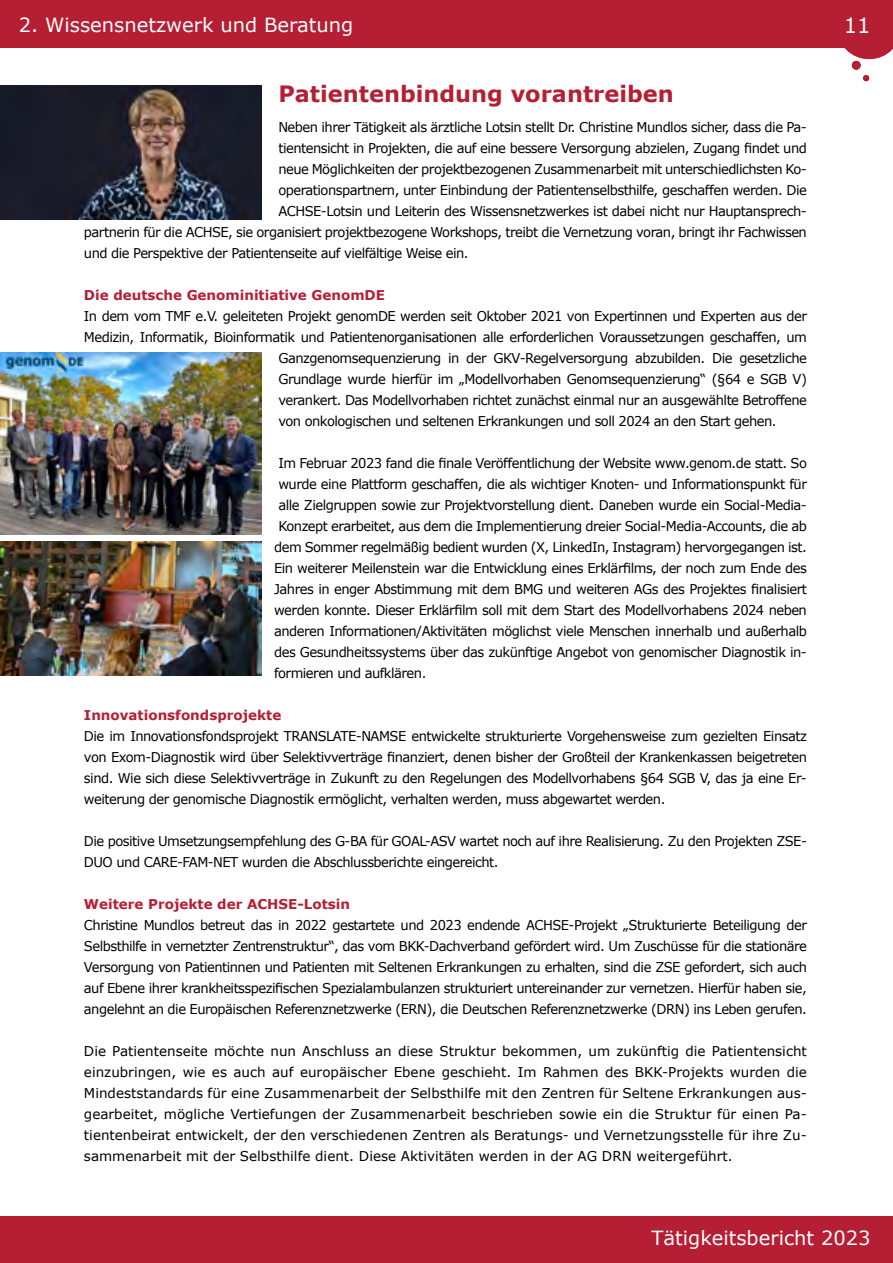
<style>
.page{position:relative;width:893px;height:1263px;background:#fff}
.page>*{position:absolute;margin:0;border:0;box-sizing:border-box;transform-origin:0 0}
.t1{font:700 22.5px "Verdana";color:#b61f33}
.t2{font:21px "Verdana";color:#fff}
.t3{font:19.5px "Verdana";color:#fff}
.t4{font:13.5px/21px "Verdana";letter-spacing:-.04em;color:#000;text-align:justify}
.t5{font:700 13.5px "Verdana";color:#b61f33}
</style>
<div class="page">
<div style="left:0;top:0;width:893px;height:47px;background:#b61f33"></div>
<div style="left:0;top:1217px;width:893px;height:46px;background:#b61f33"></div>
<img style="left:0;top:85px;width:261px;height:134px">
<img style="left:0;top:353px;width:261px;height:182px">
<img style="left:0;top:541px;width:261px;height:134px">
<svg style="left:863px;top:75px;width:6px;height:6px"></svg>
<div style="left:852px;top:61px;width:9px;height:9px;background:#b61f33;border-radius:50%"></div>
<svg style="left:837px;top:47px;width:56px;height:12px"></svg>
<h3 class="t3" style="left:19px;top:12px;width:336px">2. Wissensnetzwerk und Beratung</h3>
<h1 class="t1" style="left:278px;top:78px;width:397px">Patientenbindung vorantreiben</h1>
<p class="t4" style="left:278px;top:116px;width:530px">Neben ihrer Tätigkeit als ärztliche Lotsin stellt Dr. Christine Mundlos sicher, dass die Pa-</p>
<p class="t4" style="left:278px;top:137px;width:530px">tientensicht in Projekten, die auf eine bessere Versorgung abzielen, Zugang findet und</p>
<p class="t4" style="left:278px;top:158px;width:530px">neue Möglichkeiten der projektbezogenen Zusammenarbeit mit unterschiedlichsten Ko-</p>
<p class="t4" style="left:278px;top:179px;width:530px">operationspartnern, unter Einbindung der Patientenselbsthilfe, geschaffen werden. Die</p>
<p class="t4" style="left:278px;top:200px;width:530px">ACHSE-Lotsin und Leiterin des Wissensnetzwerkes ist dabei nicht nur Hauptansprech-</p>
<p class="t4" style="left:84px;top:221px;width:724px">partnerin für die ACHSE, sie organisiert projektbezogene Workshops, treibt die Vernetzung voran, bringt ihr Fachwissen</p>
<p class="t4" style="left:84px;top:242px;width:386px">und die Perspektive der Patientenseite auf vielfältige Weise ein.</p>
<p class="t5" style="left:84px;top:285px;width:303px">Die deutsche Genominitiative GenomDE</p>
<p class="t4" style="left:84px;top:305px;width:724px">In dem vom TMF e.V. geleiteten Projekt genomDE werden seit Oktober 2021 von Expertinnen und Experten aus der</p>
<p class="t4" style="left:84px;top:326px;width:724px">Medizin, Informatik, Bioinformatik und Patientenorganisationen alle erforderlichen Voraussetzungen geschaffen, um</p>
<p class="t4" style="left:278px;top:347px;width:530px">Ganzgenomsequenzierung in der GKV-Regelversorgung abzubilden. Die gesetzliche</p>
<p class="t4" style="left:278px;top:368px;width:530px">Grundlage wurde hierfür im „Modellvorhaben Genomsequenzierung“ (§64 e SGB V)</p>
<p class="t4" style="left:278px;top:389px;width:530px">verankert. Das Modellvorhaben richtet zunächst einmal nur an ausgewählte Betroffene</p>
<p class="t4" style="left:278px;top:410px;width:500px">von onkologischen und seltenen Erkrankungen und soll 2024 an den Start gehen.</p>
<p class="t4" style="left:278px;top:452px;width:530px">Im Februar 2023 fand die finale Veröffentlichung der Website www.genom.de statt. So</p>
<p class="t4" style="left:278px;top:473px;width:530px">wurde eine Plattform geschaffen, die als wichtiger Knoten- und Informationspunkt für</p>
<p class="t4" style="left:278px;top:494px;width:530px">alle Zielgruppen sowie zur Projektvorstellung dient. Daneben wurde ein Social-Media-</p>
<p class="t4" style="left:278px;top:515px;width:530px">Konzept erarbeitet, aus dem die Implementierung dreier Social-Media-Accounts, die ab</p>
<p class="t4" style="left:274px;top:536px;width:534px">dem Sommer regelmäßig bedient wurden (X, LinkedIn, Instagram) hervorgegangen ist.</p>
<p class="t4" style="left:274px;top:557px;width:534px">Ein weiterer Meilenstein war die Entwicklung eines Erklärfilms, der noch zum Ende des</p>
<p class="t4" style="left:274px;top:578px;width:534px">Jahres in enger Abstimmung mit dem BMG und weiteren AGs des Projektes finalisiert</p>
<p class="t4" style="left:274px;top:599px;width:534px">werden konnte. Dieser Erklärfilm soll mit dem Start des Modellvorhabens 2024 neben</p>
<p class="t4" style="left:274px;top:620px;width:534px">anderen Informationen/Aktivitäten möglichst viele Menschen innerhalb und außerhalb</p>
<p class="t4" style="left:274px;top:641px;width:534px">des Gesundheitssystems über das zukünftige Angebot von genomischer Diagnostik in-</p>
<p class="t4" style="left:274px;top:662px;width:154px">formieren und aufklären.</p>
<p class="t5" style="left:84px;top:705px;width:199px">Innovationsfondsprojekte</p>
<p class="t4" style="left:84px;top:725px;width:724px">Die im Innovationsfondsprojekt TRANSLATE-NAMSE entwickelte strukturierte Vorgehensweise zum gezielten Einsatz von Exom-Diagnostik wird über Selektivverträge finanziert, denen bisher der Großteil der Krankenkassen beigetreten sind. Wie sich diese Selektivverträge in Zukunft zu den Regelungen des Modellvorhabens §64 SGB V, das ja eine Er&shy;weiterung der genomische Diagnostik ermöglicht, verhalten werden, muss abgewartet werden.</p>
<p class="t4" style="left:84px;top:830px;width:724px">Die positive Umsetzungsempfehlung des G-BA für GOAL-ASV wartet noch auf ihre Realisierung. Zu den Projekten ZSE-<br>DUO und CARE-FAM-NET wurden die Abschlussberichte eingereicht.</p>
<p class="t5" style="left:84px;top:894px;width:268px">Weitere Projekte der ACHSE-Lotsin</p>
<p class="t4" style="left:84px;top:914px;width:724px">Christine Mundlos betreut das in 2022 gestartete und 2023 endende ACHSE-Projekt „Strukturierte Beteiligung der Selbsthilfe in vernetzter Zentrenstruktur“, das vom BKK-Dachverband gefördert wird. Um Zuschüsse für die stationäre Versorgung von Patientinnen und Patienten mit Seltenen Erkrankungen zu erhalten, sind die ZSE gefordert, sich auch auf Ebene ihrer krankheitsspezifischen Spezialambulanzen strukturiert untereinander zur vernetzen. Hierfür haben sie, angelehnt an die Europäischen Referenznetzwerke (ERN), die Deutschen Referenznetzwerke (DRN) ins Leben gerufen.</p>
<p class="t4" style="left:84px;top:1040px;width:724px">Die Patientenseite möchte nun Anschluss an diese Struktur bekommen, um zukünftig die Patientensicht einzubringen, wie es auch auf europäischer Ebene geschieht. Im Rahmen des BKK-Projekts wurden die Mindeststandards für eine Zusammenarbeit der Selbsthilfe mit den Zentren für Seltene Erkrankungen aus&shy;gearbeitet, mögliche Vertiefungen der Zusammenarbeit beschrieben sowie ein die Struktur für einen Pa&shy;tientenbeirat entwickelt, der den verschiedenen Zentren als Beratungs- und Vernetzungsstelle für ihre Zu&shy;sammenarbeit mit der Selbsthilfe dient. Diese Aktivitäten werden in der AG DRN weitergeführt.</p>
<h2 class="t2" style="left:844px;top:11px;width:28px">11</h2>
<h3 class="t3" style="left:651px;top:1224px;width:221px">Tätigkeitsbericht 2023</h3>
</div>
